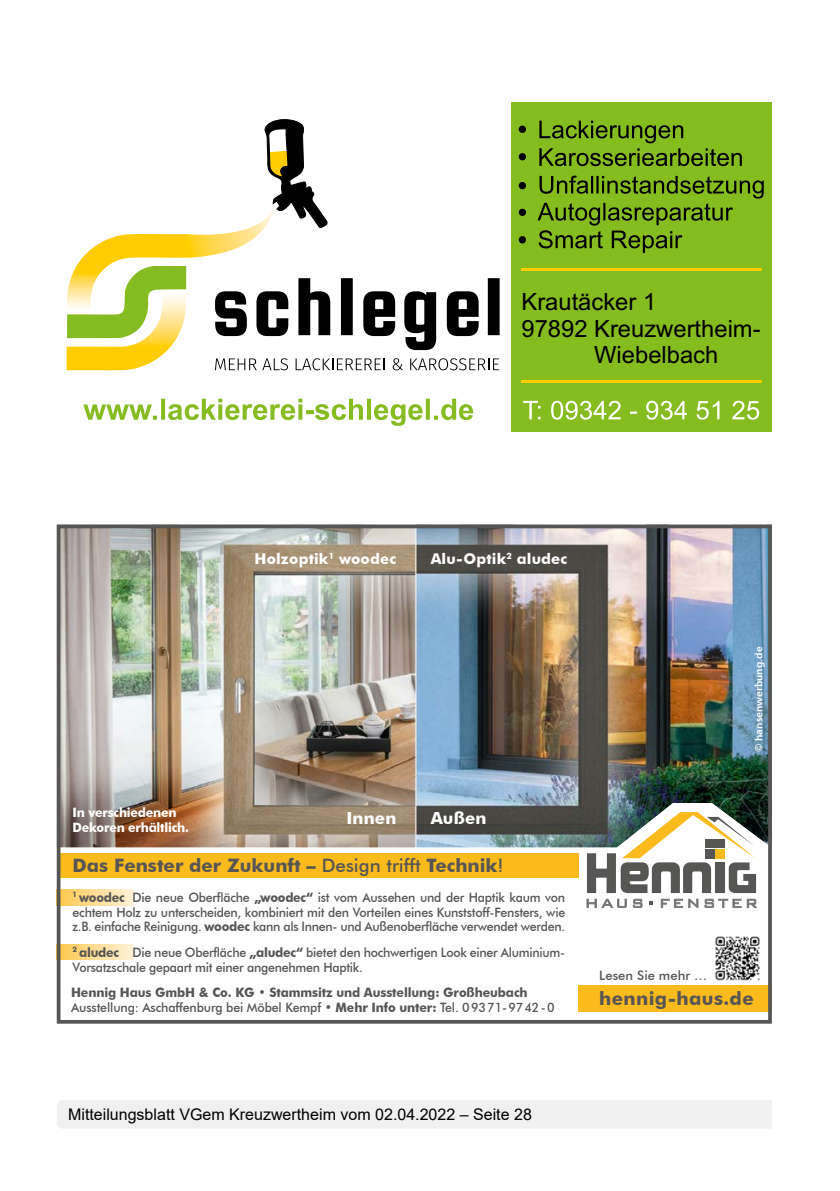
<style>
.page{position:relative;width:840px;height:1191px;background:#fff}
.page>*{position:absolute;margin:0;border:0;box-sizing:border-box;transform-origin:0 0}
.t1{font:23.8px "Arial";color:#000}
.t2{font:700 18.6px "Futura BT";color:#565655}
.t3{font:700 18.6px "Futura BT";letter-spacing:.02em;color:#565655}
.t4{font:700 16.6px "Futura BT";letter-spacing:.01em;color:#fff}
.t5{font:16px "Arial";color:#000}
.t6{font:700 14.8px "Futura BT";letter-spacing:.01em;color:#fff}
.t7{font:500 13px/14.8px "Futura BT";letter-spacing:-.02em;color:#565655;text-align:justify;scale:.96 1}
.t8{font:700 13px/14.8px "Futura BT";letter-spacing:-.01em;color:#565655;scale:.96 1}
.t9{font:700 13px/14.8px "Futura BT";letter-spacing:-.02em;color:#fff;scale:.96 1}
.t10{font:500 13px "Futura BT";color:#565655}
.t11{font:10.2px "Humanist 777 BT Bold B";color:#fff}
.s1{font-weight:500}
.s2{font-weight:700}
</style>
<div class="page">
<img style="left:62px;top:529px;width:704px;height:274px">
<img style="left:62px;top:803px;width:704px;height:105px">
<div style="left:57px;top:853px;width:521px;height:24px;background:#fbbb1d"></div>
<svg style="left:586px;top:812px;width:169px;height:81px"></svg>
<svg style="left:586px;top:899px;width:170px;height:8px"></svg>
<div style="left:578px;top:985px;width:193px;height:26px;background:#fbbb1d"></div>
<svg style="left:62px;top:944px;width:71px;height:15px"></svg>
<div style="left:57px;top:889px;width:76px;height:16px;background:linear-gradient(to right,#fec74c,#fff1d8)"></div>
<div style="left:57px;top:524px;width:714px;height:499px;border:4px solid #565655"></div>
<img style="left:715px;top:936px;width:45px;height:45px">
<svg style="left:67px;top:119px;width:432px;height:251px"></svg>
<div style="left:510px;top:102px;width:261px;height:329px;background:#85bc20"></div>
<svg style="left:83px;top:399px;width:390px;height:27px"></svg>
<svg style="left:523px;top:401px;width:235px;height:19px"></svg>
<div style="left:518px;top:236px;width:7px;height:7px;background:#000;border-radius:50%"></div>
<div style="left:518px;top:209px;width:7px;height:7px;background:#000;border-radius:50%"></div>
<div style="left:518px;top:182px;width:7px;height:7px;background:#000;border-radius:50%"></div>
<div style="left:518px;top:153px;width:7px;height:7px;background:#000;border-radius:50%"></div>
<div style="left:518px;top:126px;width:7px;height:7px;background:#000;border-radius:50%"></div>
<svg style="left:537px;top:121px;width:226px;height:132px"></svg>
<hr style="left:521px;top:268px;width:240px;height:2px;background:#fc0">
<hr style="left:521px;top:380px;width:240px;height:3px;background:#fc0">
<div style="left:57px;top:1100px;width:714px;height:28px;background:#f0f0f0"></div>
<h1 class="t1" style="left:521px;top:286px;width:136px">Krautäcker 1</h1>
<h1 class="t1" style="left:521px;top:312px;width:240px">97892 Kreuzwertheim-</h1>
<h1 class="t1" style="left:594px;top:339px;width:126px">Wiebelbach</h1>
<p class="t6" style="left:254px;top:549px;width:143px">Holzoptik<sup>1</sup> woodec</p>
<p class="t6" style="left:430px;top:549px;width:138px">Alu-Optik<sup>2</sup> aludec</p>
<p class="t9" style="left:73px;top:804px;width:122px">In verschiedenen<br>Dekoren erhältlich.</p>
<h2 class="t2" style="left:73px;top:854px;width:432px">Das Fenster der Zukunft – <span class="s1">Design trifft</span> Technik<span class="s1">!</span></h2>
<p class="t7" style="left:73px;top:889px;width:514px"><sup>1</sup> <span class="s2">woodec</span> Die neue Oberfläche <span class="s2">„woodec“</span> ist vom Aussehen und der Haptik kaum von echtem Holz zu unterscheiden, kombiniert mit den Vorteilen eines Kunststoff-Fensters, wie z.B. einfache Reinigung. <span class="s2">woodec</span> kann als Innen- und Außenoberfläche verwendet werden.</p>
<p class="t7" style="left:73px;top:944px;width:514px"><sup>2</sup> <span class="s2">aludec</span> Die neue Oberfläche <span class="s2">„aludec“</span> bietet den hochwertigen Look einer Aluminium-<br>Vorsatzschale gepaart mit einer angenehmen Haptik.</p>
<p class="t4" style="left:346px;top:808px;width:51px">Innen</p>
<p class="t4" style="left:430px;top:808px;width:57px">Außen</p>
<p class="t10" style="left:599px;top:967px;width:109px">Lesen Sie mehr …</p>
<p class="t11" style="left:752px;top:752px;width:107px;rotate:-90deg">© hansenwerbung.de</p>
<p class="t8" style="left:71px;top:985px;width:505px">Hennig Haus GmbH &amp; Co. KG • Stammsitz und Ausstellung: Großheubach<br><span class="s1">Ausstellung: Aschaffenburg bei Möbel Kempf •</span> Mehr Info unter: <span class="s1">Tel. 09371-9742-0</span></p>
<h2 class="t3" style="left:599px;top:987px;width:156px">hennig-haus.de</h2>
<p class="t5" style="left:68px;top:1103px;width:465px">Mitteilungsblatt VGem Kreuzwertheim vom 02.04.2022 – Seite 28</p>
</div>
